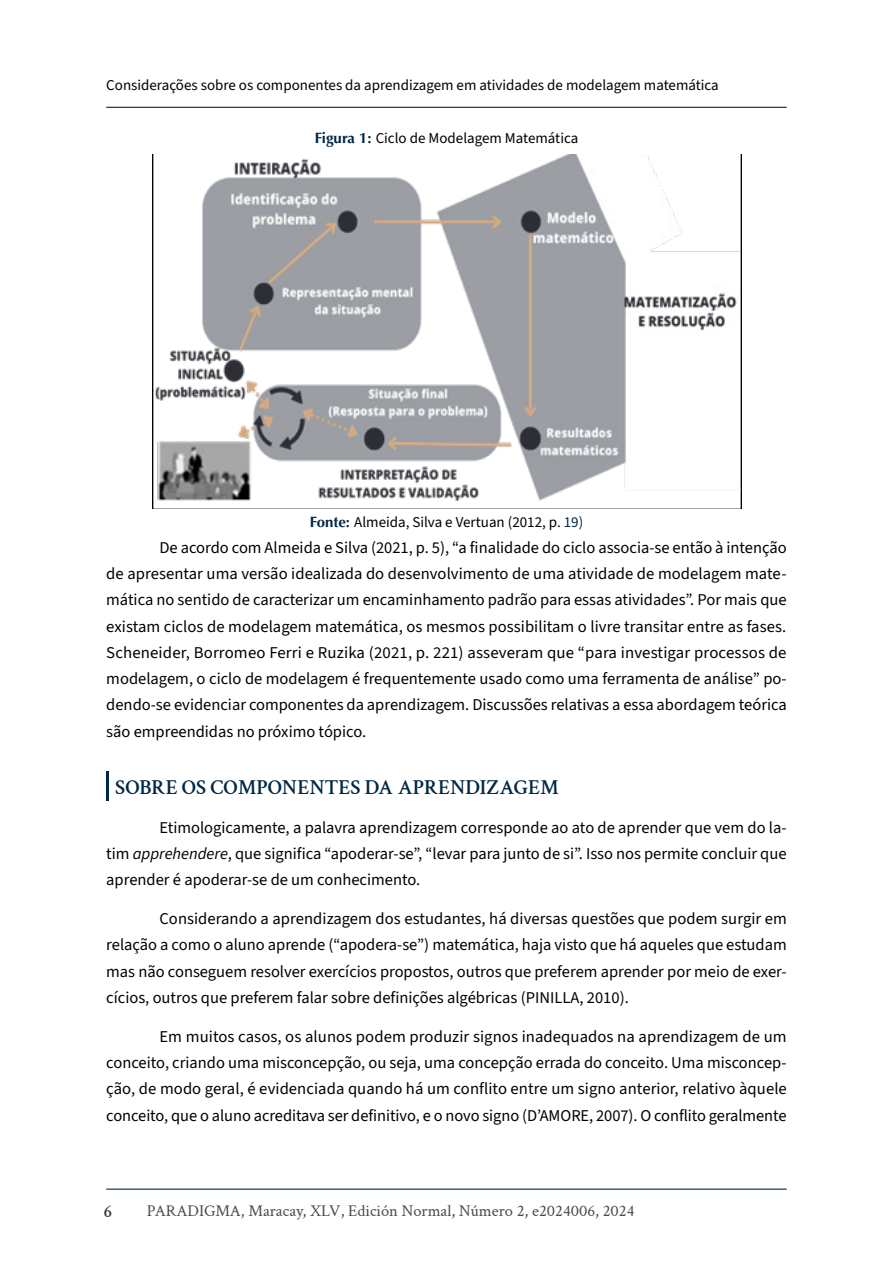
<style>
.page{position:relative;width:893px;height:1263px;background:#fff}
.page>*{position:absolute;margin:0;border:0;box-sizing:border-box;transform-origin:0 0}
.t1{font:600 21px "Crimson Text";color:#002843}
.t2{font:600 18px "Crimson Text";color:#3c3c3b}
.t3{font:16.5px/26.2px "Source Sans 3";color:#000;text-align:justify}
.t4{font:16.5px "Crimson Text";color:#4a4a49}
.t5{font:15px "Source Sans 3";color:#000}
.s1{font-family:"Optima LT Std";font-weight:700;color:#002843}
.s2{color:#002843}
.s3{font-style:italic}
</style>
<div class="page">
<hr style="left:106px;top:1188px;width:681px;height:2px;background:#002843">
<hr style="left:106px;top:107px;width:681px;height:1px;background:#002843">
<hr style="left:106px;top:771px;width:3px;height:30px;background:#002843">
<img style="left:153px;top:155px;width:588px;height:354px">
<p class="t5" style="left:106px;top:75px;width:614px">Considerações sobre os componentes da aprendizagem em atividades de modelagem matemática</p>
<p class="t5" style="left:315px;top:128px;width:265px"><span class="s1">Figura 1:</span> Ciclo de Modelagem Matemática</p>
<p class="t5" style="left:310px;top:512px;width:275px"><span class="s1">Fonte:</span> Almeida, Silva e Vertuan (2012, p. <span class="s2">19)</span></p>
<p class="t3" style="left:106px;top:535px;width:682px;text-indent:53px">De acordo com Almeida e Silva (2021, p. 5), “a finalidade do ciclo associa-se então à intenção de apresentar uma versão idealizada do desenvolvimento de uma atividade de modelagem mate&shy;mática no sentido de caracterizar um encaminhamento padrão para essas atividades”. Por mais que existam ciclos de modelagem matemática, os mesmos possibilitam o livre transitar entre as fases.<br>Scheneider, Borromeo Ferri e Ruzika (2021, p. 221) asseveram que “para investigar processos de modelagem, o ciclo de modelagem é frequentemente usado como uma ferramenta de análise” po&shy;dendo-se evidenciar componentes da aprendizagem. Discussões relativas a essa abordagem teórica são empreendidas no próximo tópico.</p>
<p class="t1" style="left:115px;top:772px;width:445px">SOBRE OS COMPONENTES DA APRENDIZAGEM</p>
<p class="t3" style="left:106px;top:814px;width:682px;text-indent:53px">Etimologicamente, a palavra aprendizagem corresponde ao ato de aprender que vem do la&shy;tim <span class="s3">apprehendere</span>, que significa “apoderar-se”, “levar para junto de si”. Isso nos permite concluir que aprender é apoderar-se de um conhecimento.</p>
<p class="t3" style="left:106px;top:906px;width:682px;text-indent:53px">Considerando a aprendizagem dos estudantes, há diversas questões que podem surgir em relação a como o aluno aprende (“apodera-se”) matemática, haja visto que há aqueles que estudam mas não conseguem resolver exercícios propostos, outros que preferem aprender por meio de exer&shy;cícios, outros que preferem falar sobre definições algébricas (PINILLA, 2010).</p>
<p class="t3" style="left:106px;top:1024px;width:682px;text-indent:53px">Em muitos casos, os alunos podem produzir signos inadequados na aprendizagem de um conceito, criando uma misconcepção, ou seja, uma concepção errada do conceito. Uma misconcep&shy;ção, de modo geral, é evidenciada quando há um conflito entre um signo anterior, relativo àquele conceito, que o aluno acreditava ser definitivo, e o novo signo (D’AMORE, 2007). O conflito geralmente</p>
<p class="t2" style="left:104px;top:1198px;width:10px">6</p>
<p class="t4" style="left:147px;top:1199px;width:489px">PARADIGMA, Maracay, XLV, Edición Normal, Número 2, e2024006, 2024</p>
</div>
